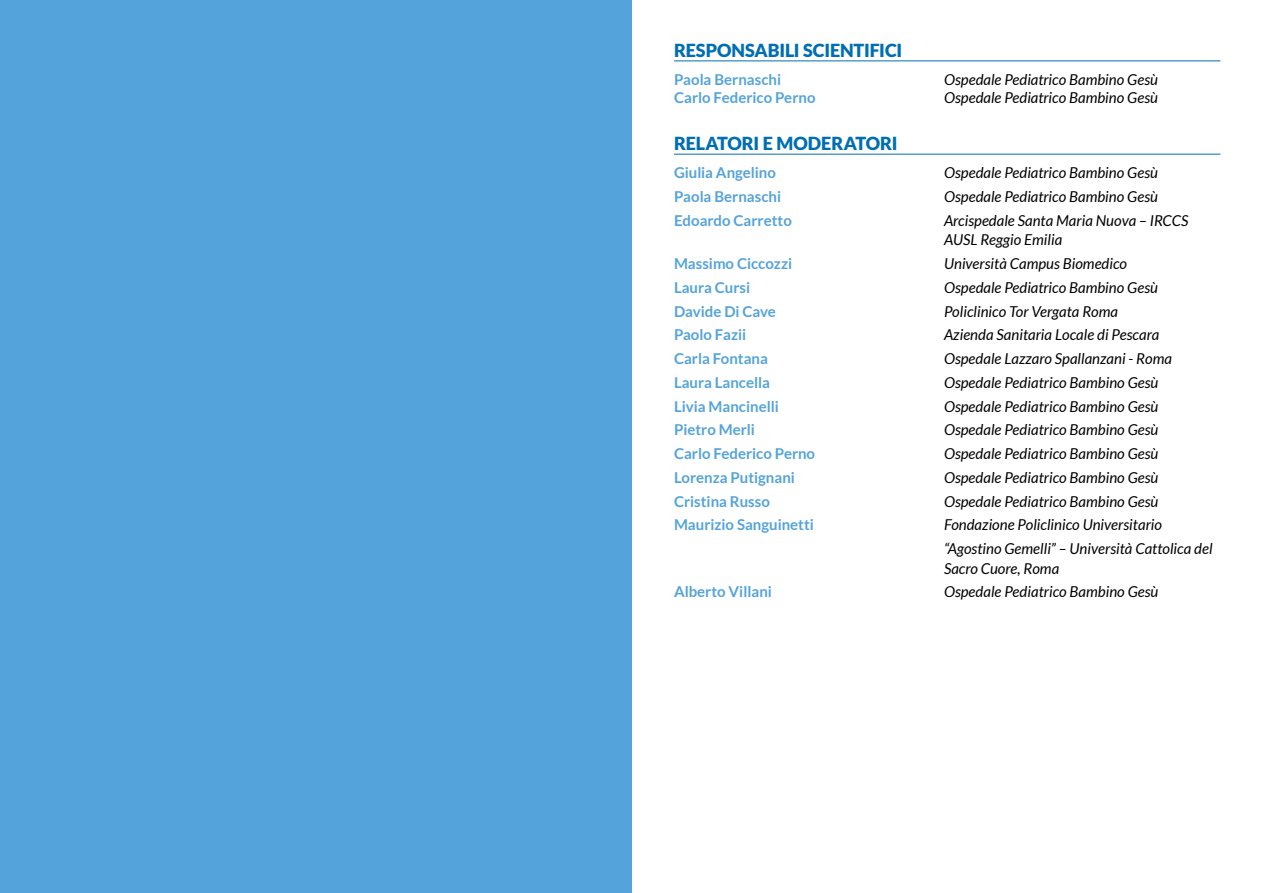
<style>
.page{position:relative;width:1263px;height:893px;background:#fff}
.page>*{position:absolute;margin:0;border:0;box-sizing:border-box;transform-origin:0 0}
.t1{font:900 18px "Lato";letter-spacing:-.005em;color:#006eb3}
.t2{font:italic 15px/19.5px "Lato";color:#000}
.t3{font:700 15px "Lato";color:#54a3da}
</style>
<div class="page">
<div style="left:0;top:0;width:631px;height:893px;background:#54a3da"></div>
<hr style="left:674px;top:61px;width:546px;height:1px;background:#006eb3">
<hr style="left:674px;top:154px;width:546px;height:1px;background:#006eb3">
<p class="t1" style="left:674px;top:40px;width:230px">RESPONSABILI SCIENTIFICI</p>
<p class="t3" style="left:674px;top:71px;width:109px">Paola Bernaschi</p>
<p class="t2" style="left:944px;top:70px;width:216px">Ospedale Pediatrico Bambino Gesù</p>
<p class="t3" style="left:674px;top:89px;width:143px">Carlo Federico Perno</p>
<p class="t2" style="left:944px;top:88px;width:216px">Ospedale Pediatrico Bambino Gesù</p>
<p class="t1" style="left:674px;top:133px;width:225px">RELATORI E MODERATORI</p>
<p class="t3" style="left:674px;top:164px;width:103px">Giulia Angelino</p>
<p class="t2" style="left:944px;top:164px;width:216px">Ospedale Pediatrico Bambino Gesù</p>
<p class="t3" style="left:674px;top:188px;width:109px">Paola Bernaschi</p>
<p class="t2" style="left:944px;top:187px;width:216px">Ospedale Pediatrico Bambino Gesù</p>
<p class="t3" style="left:674px;top:212px;width:119px">Edoardo Carretto</p>
<p class="t2" style="left:944px;top:211px;width:246px">Arcispedale Santa Maria Nuova – IRCCS<br>AUSL Reggio Emilia</p>
<p class="t3" style="left:674px;top:255px;width:120px">Massimo Ciccozzi</p>
<p class="t2" style="left:944px;top:254px;width:185px">Università Campus Biomedico</p>
<p class="t3" style="left:674px;top:279px;width:78px">Laura Cursi</p>
<p class="t2" style="left:944px;top:278px;width:216px">Ospedale Pediatrico Bambino Gesù</p>
<p class="t3" style="left:674px;top:302px;width:103px">Davide Di Cave</p>
<p class="t2" style="left:944px;top:302px;width:176px">Policlinico Tor Vergata Roma</p>
<p class="t3" style="left:674px;top:326px;width:74px">Paolo Fazii</p>
<p class="t2" style="left:944px;top:325px;width:217px">Azienda Sanitaria Locale di Pescara</p>
<p class="t3" style="left:674px;top:350px;width:95px">Carla Fontana</p>
<p class="t2" style="left:944px;top:349px;width:229px">Ospedale Lazzaro Spallanzani - Roma</p>
<p class="t3" style="left:674px;top:374px;width:98px">Laura Lancella</p>
<p class="t2" style="left:944px;top:373px;width:216px">Ospedale Pediatrico Bambino Gesù</p>
<p class="t3" style="left:674px;top:397px;width:106px">Livia Mancinelli</p>
<p class="t2" style="left:944px;top:397px;width:216px">Ospedale Pediatrico Bambino Gesù</p>
<p class="t3" style="left:674px;top:421px;width:83px">Pietro Merli</p>
<p class="t2" style="left:944px;top:420px;width:216px">Ospedale Pediatrico Bambino Gesù</p>
<p class="t3" style="left:674px;top:445px;width:143px">Carlo Federico Perno</p>
<p class="t2" style="left:944px;top:444px;width:216px">Ospedale Pediatrico Bambino Gesù</p>
<p class="t3" style="left:674px;top:469px;width:122px">Lorenza Putignani</p>
<p class="t2" style="left:944px;top:468px;width:216px">Ospedale Pediatrico Bambino Gesù</p>
<p class="t3" style="left:674px;top:492px;width:97px">Cristina Russo</p>
<p class="t2" style="left:944px;top:492px;width:216px">Ospedale Pediatrico Bambino Gesù</p>
<p class="t3" style="left:674px;top:516px;width:141px">Maurizio Sanguinetti</p>
<p class="t2" style="left:944px;top:513px;width:270px;line-height:23.7px">Fondazione Policlinico Universitario “Agostino Gemelli” – Università Cattolica del</p>
<p class="t2" style="left:944px;top:559px;width:117px">Sacro Cuore, Roma</p>
<p class="t3" style="left:674px;top:583px;width:99px">Alberto Villani</p>
<p class="t2" style="left:944px;top:582px;width:216px">Ospedale Pediatrico Bambino Gesù</p>
</div>
